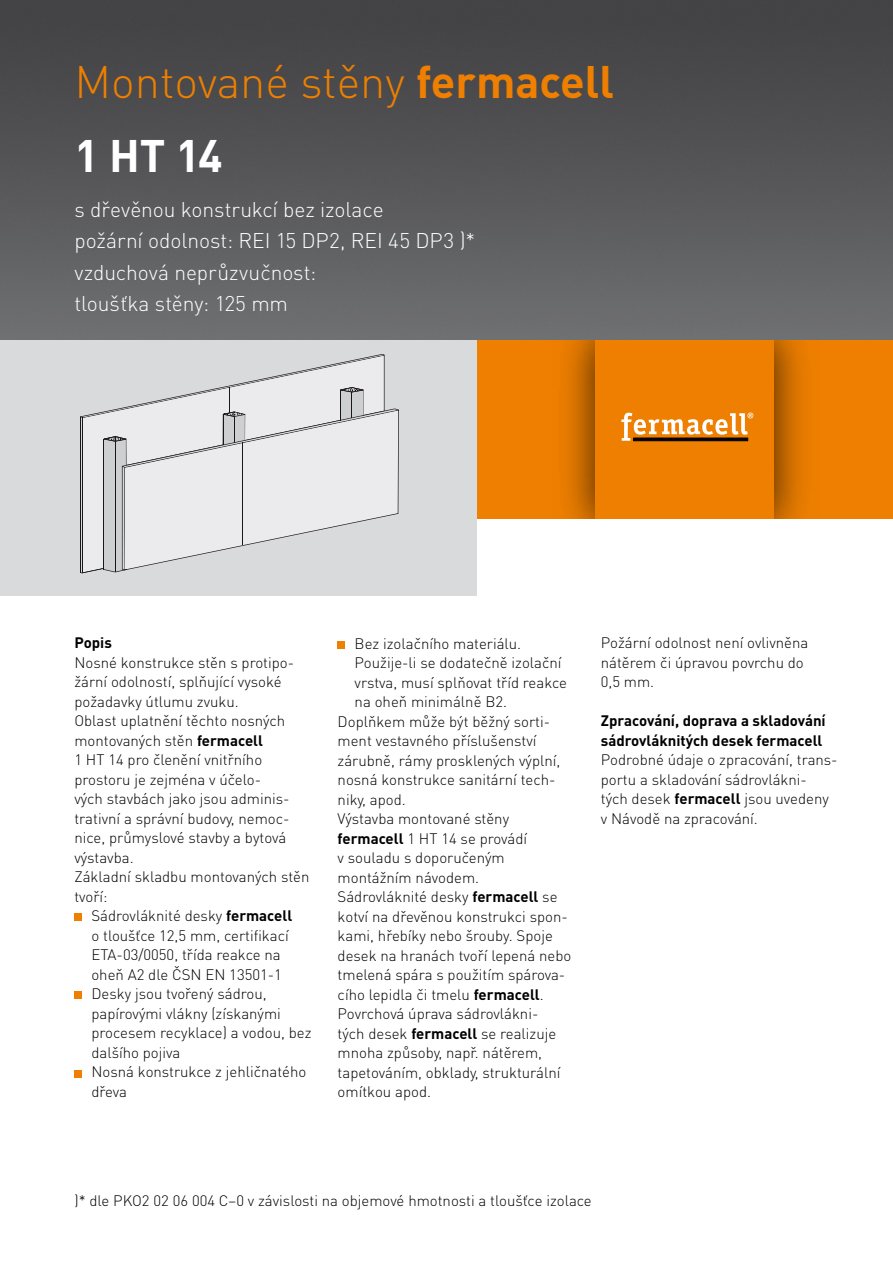
<style>
.page{position:relative;width:893px;height:1263px;background:#fff}
.page>*{position:absolute;margin:0;border:0;box-sizing:border-box;transform-origin:0 0}
.t1{font:300 45px/73.5px "DIN Pro";color:#ee7f00}
.t2{font:300 21px/31.5px "DIN Pro";letter-spacing:-.005em;color:#fff}
.t3{font:300 15px/19.5px "DIN Pro";color:#000}
.t4{font:700 15px/19.5px "DIN Pro";color:#000}
.s1{font-weight:700}
.s2{font-weight:700;color:#fff}
</style>
<div class="page">
<img style="left:0;top:0;width:893px;height:340px">
<svg style="left:0;top:340px;width:893px;height:179px;background:#e37a01"></svg>
<div style="left:595px;top:340px;width:179px;height:179px;background:#ee7f00"></div>
<svg style="left:621px;top:412px;width:132px;height:29px"></svg>
<div style="left:0;top:340px;width:476px;height:255px;background:#d9dadb"></div>
<svg style="left:80px;top:354px;width:319px;height:219px"></svg>
<hr style="left:242px;top:443px;width:1px;height:102px;background:#1a161a">
<div style="left:74px;top:914px;width:8px;height:7px;background:#ee7f00"></div>
<div style="left:74px;top:992px;width:8px;height:7px;background:#ee7f00"></div>
<div style="left:74px;top:1070px;width:8px;height:7px;background:#ee7f00"></div>
<div style="left:338px;top:641px;width:7px;height:7px;background:#ee7f00"></div>
<h1 class="t1" style="left:74px;top:43px;width:541px">Montované stěny <span class="s1">fermacell<br></span><span class="s2">1 HT 14</span></h1>
<h2 class="t2" style="left:74px;top:192px;width:402px">s dřevěnou konstrukcí bez izolace<br>požární odolnost: REI 15 DP2, REI 45 DP3 )* vzduchová neprůzvučnost:<br>tloušťka stěny: 125 mm</h2>
<p class="t4" style="left:74px;top:632px;width:39px">Popis</p>
<p class="t3" style="left:74px;top:652px;width:236px">Nosné konstrukce stěn s protipo&shy;žární odolností, splňující vysoké požadavky útlumu zvuku.<br>Oblast uplatnění těchto nosných montovaných stěn <span class="s1">fermacell<br></span>1 HT 14 pro členění vnitřního prostoru je zejména v účelo-<br>vých stavbách jako jsou adminis&shy;trativní a správní budovy, nemoc&shy;nice, průmyslové stavby a bytová výstavba.<br>Základní skladbu montovaných stěn tvoří:</p>
<p class="t3" style="left:91px;top:905px;width:222px">Sádrovláknité desky <span class="s1">fermacell<br></span>o tloušťce 12,5 mm, certifikací<br>ETA-03/0050, třída reakce na oheň A2 dle ČSN EN 13501-1<br>Desky jsou tvořený sádrou, papírovými vlákny (získanými procesem recyklace) a vodou, bez dalšího pojiva<br>Nosná konstrukce z jehličnatého dřeva</p>
<p class="t3" style="left:355px;top:633px;width:168px">Bez izolačního materiálu.</p>
<p class="t3" style="left:355px;top:652px;width:208px">Použije-li se dodatečně izolační</p>
<p class="t3" style="left:355px;top:672px;width:214px">vrstva, musí splňovat tříd reakce</p>
<p class="t3" style="left:355px;top:691px;width:154px">na oheň minimálně B2.</p>
<p class="t3" style="left:338px;top:711px;width:214px">Doplňkem může být běžný sorti-</p>
<p class="t3" style="left:338px;top:730px;width:200px">ment vestavného příslušenství</p>
<p class="t3" style="left:338px;top:750px;width:224px">zárubně, rámy prosklených výplní,</p>
<p class="t3" style="left:338px;top:769px;width:219px">nosná konstrukce sanitární tech-</p>
<p class="t3" style="left:338px;top:789px;width:70px">niky, apod.</p>
<p class="t3" style="left:338px;top:808px;width:173px">Výstavba montované stěny</p>
<p class="t3" style="left:338px;top:828px;width:191px"><span class="s1">fermacell</span> 1 HT 14 se provádí</p>
<p class="t3" style="left:338px;top:847px;width:169px">v souladu s doporučeným</p>
<p class="t3" style="left:338px;top:867px;width:143px">montážním návodem.</p>
<p class="t3" style="left:338px;top:886px;width:221px">Sádrovláknité desky <span class="s1">fermacell</span> se</p>
<p class="t3" style="left:338px;top:906px;width:232px">kotví na dřevěnou konstrukci spon-</p>
<p class="t3" style="left:338px;top:925px;width:217px">kami, hřebíky nebo šrouby. Spoje</p>
<p class="t3" style="left:338px;top:945px;width:235px">desek na hranách tvoří lepená nebo</p>
<p class="t3" style="left:338px;top:964px;width:229px">tmelená spára s použitím spárova-</p>
<p class="t3" style="left:338px;top:984px;width:208px">cího lepidla či tmelu <span class="s1">fermacell</span>.</p>
<p class="t3" style="left:338px;top:1003px;width:202px">Povrchová úprava sádrovlákni-</p>
<p class="t3" style="left:338px;top:1023px;width:220px">tých desek <span class="s1">fermacell</span> se realizuje</p>
<p class="t3" style="left:338px;top:1042px;width:206px">mnoha způsoby, např. nátěrem,</p>
<p class="t3" style="left:338px;top:1062px;width:224px">tapetováním, obklady, strukturální</p>
<p class="t3" style="left:338px;top:1081px;width:95px">omítkou apod.</p>
<p class="t3" style="left:601px;top:632px;width:209px">Požární odolnost není ovlivněna nátěrem či úpravou povrchu do<br>0,5 mm.</p>
<p class="t4" style="left:601px;top:710px;width:226px">Zpracování, doprava a skladování sádrovláknitých desek fermacell</p>
<p class="t3" style="left:601px;top:749px;width:238px">Podrobné údaje o zpracování, trans&shy;portu a skladování sádrovlákni-<br>tých desek <span class="s1">fermacell</span> jsou uvedeny v Návodě na zpracování.</p>
<p class="t3" style="left:74px;top:1190px;width:519px">)* dle PKO2 02 06 004 C–0 v závislosti na objemové hmotnosti a tloušťce izolace</p>
</div>
